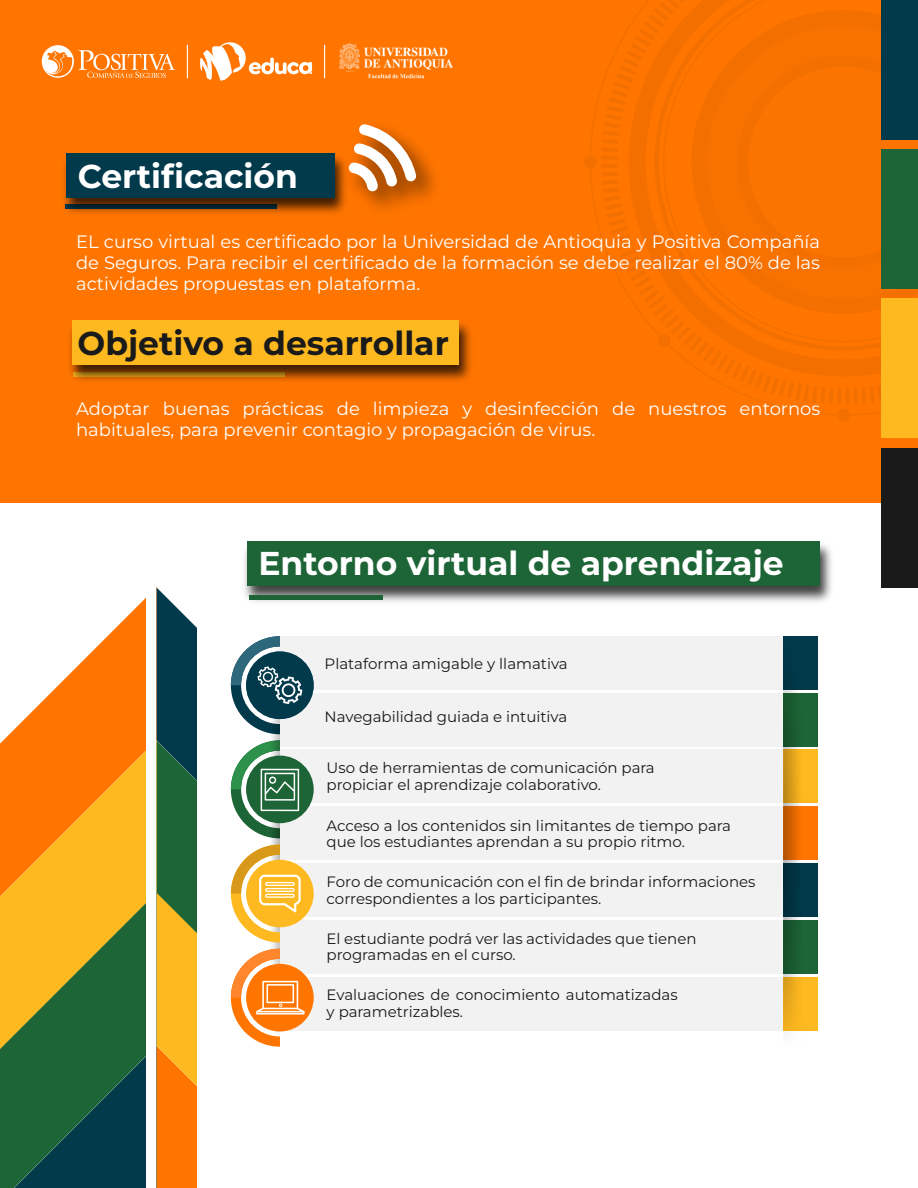
<style>
.page{position:relative;width:918px;height:1188px;background:#fff}
.page>*{position:absolute;margin:0;border:0;box-sizing:border-box;transform-origin:0 0}
.t1{font:700 33px "Montserrat";color:#fff}
.t2{font:700 33px "Montserrat";color:#1a1a1a}
.t3{font:18px/21px "Montserrat";color:#fff;text-align:justify}
.t4{font:15px/16.5px "Montserrat";color:#1a1a1a}
</style>
<div class="page">
<svg style="left:156px;top:587px;width:41px;height:49px;fill:#023a4c"></svg>
<svg style="left:0;top:597px;width:146px;height:296px"></svg>
<svg style="left:0;top:893px;width:14px;height:295px;background:#8f8e2a"></svg>
<div style="left:280px;top:806px;width:503px;height:54px;background:#f2f2f2"></div>
<div style="left:280px;top:750px;width:503px;height:53px;background:#f2f2f2"></div>
<div style="left:280px;top:693px;width:503px;height:53px;background:#f2f2f2"></div>
<div style="left:280px;top:636px;width:503px;height:54px;background:#f2f2f2"></div>
<div style="left:246px;top:756px;width:68px;height:67px;background:#1d6436;border-radius:50%"></div>
<div style="left:246px;top:651px;width:68px;height:68px;background:#023a4c;border-radius:50%"></div>
<div style="left:783px;top:806px;width:35px;height:54px;background:#ff7500"></div>
<div style="left:783px;top:750px;width:35px;height:53px;background:#ffb920"></div>
<div style="left:783px;top:693px;width:35px;height:53px;background:#1d6436"></div>
<div style="left:783px;top:636px;width:35px;height:54px;background:#023a4c"></div>
<div style="left:280px;top:977px;width:503px;height:54px;background:#f2f2f2"></div>
<div style="left:280px;top:920px;width:503px;height:54px;background:#f2f2f2"></div>
<div style="left:280px;top:864px;width:503px;height:53px;background:#f2f2f2"></div>
<div style="left:783px;top:977px;width:35px;height:54px;background:#ffb920"></div>
<div style="left:783px;top:920px;width:35px;height:54px;background:#1d6436"></div>
<div style="left:783px;top:864px;width:35px;height:53px;background:#023a4c"></div>
<svg style="left:783px;top:690px;width:19px;height:343px"></svg>
<div style="left:246px;top:860px;width:68px;height:67px;background:#ffb920;border-radius:50%"></div>
<div style="left:246px;top:964px;width:68px;height:67px;background:#ff7500;border-radius:50%"></div>
<div style="left:0;top:0;width:918px;height:503px;background:#ff7500"></div>
<img style="left:63px;top:153px;width:274px;height:61px">
<div style="left:66px;top:154px;width:269px;height:44px;background:#023a4c"></div>
<img style="left:69px;top:320px;width:402px;height:61px">
<div style="left:73px;top:321px;width:386px;height:44px;background:#ffb920"></div>
<div style="left:837px;top:408px;width:13px;height:14px;background:#f37000;border-radius:50%"></div>
<div style="left:584px;top:155px;width:13px;height:14px;background:#f37000;border-radius:50%"></div>
<svg style="left:601px;top:0;width:317px;height:404px"></svg>
<img style="left:244px;top:541px;width:588px;height:61px">
<div style="left:247px;top:542px;width:573px;height:44px;background:#1d6436"></div>
<div style="left:249px;top:595px;width:133px;height:5px;background:#1d6436"></div>
<img style="left:337px;top:147px;width:99px;height:66px">
<svg style="left:348px;top:124px;width:69px;height:67px"></svg>
<div style="left:881px;top:0;width:37px;height:140px;background:#023a4c"></div>
<div style="left:881px;top:149px;width:37px;height:140px;background:#1d6436"></div>
<div style="left:881px;top:298px;width:37px;height:140px;background:#ffb920"></div>
<div style="left:881px;top:448px;width:37px;height:139px;background:#1a1a1a"></div>
<svg style="left:14px;top:636px;width:291px;height:552px"></svg>
<svg style="left:42px;top:45px;width:133px;height:33px"></svg>
<img style="left:339px;top:43px;width:114px;height:36px">
<hr style="left:187px;top:45px;width:1px;height:33px;background:#fff">
<hr style="left:324px;top:45px;width:1px;height:33px;background:#fff">
<svg style="left:200px;top:42px;width:112px;height:39px"></svg>
<h1 class="t1" style="left:78px;top:152px;width:222px">Certificación</h1>
<p class="t3" style="left:76px;top:230px;width:745px">EL curso virtual es certificado por la Universidad de Antioquia y Positiva Compañía de Seguros. Para recibir el certificado de la formación se debe realizar el 80% de las actividades propuestas en plataforma.</p>
<h1 class="t2" style="left:78px;top:319px;width:373px">Objetivo a desarrollar</h1>
<p class="t3" style="left:76px;top:397px;width:746px">Adoptar buenas prácticas de limpieza y desinfección de nuestros entornos habituales, para prevenir contagio y propagación de virus.</p>
<h1 class="t1" style="left:258px;top:540px;width:527px">Entorno virtual de aprendizaje</h1>
<p class="t4" style="left:325px;top:654px;width:245px">Plataforma amigable y llamativa</p>
<p class="t4" style="left:325px;top:708px;width:244px">Navegabilidad guiada e intuitiva</p>
<p class="t4" style="left:327px;top:759px;width:330px">Uso de herramientas de comunicación para propiciar el aprendizaje colaborativo.</p>
<p class="t4" style="left:327px;top:817px;width:406px">Acceso a los contenidos sin limitantes de tiempo para que los estudiantes aprendan a su propio ritmo.</p>
<p class="t4" style="left:327px;top:873px;width:430px">Foro de comunicación con el fin de brindar informaciones correspondientes a los participantes.</p>
<p class="t4" style="left:327px;top:930px;width:371px">El estudiante podrá ver las actividades que tienen programadas en el curso.</p>
<p class="t4" style="left:327px;top:986px;width:353px">Evaluaciones de conocimiento automatizadas y parametrizables.</p>
</div>
